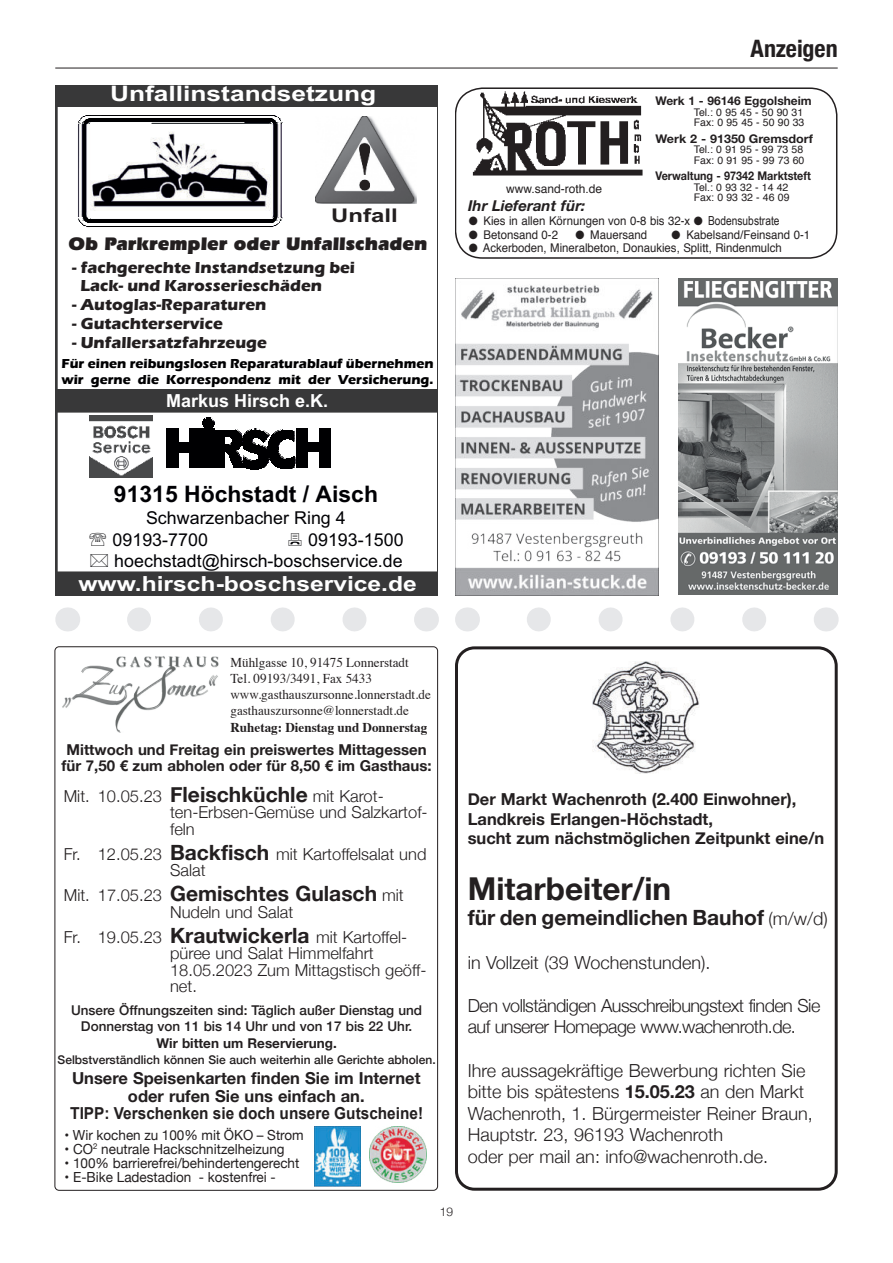
<style>
.page{position:relative;width:893px;height:1263px;background:#fff}
.page>*{position:absolute;margin:0;border:0;box-sizing:border-box;transform-origin:0 0}
.t1{font:700 31.5px "Helvetica Neue";color:#231f20}
.t2{font:700 condensed 24px "Helvetica Neue";letter-spacing:-.005em;color:#231f20}
.t3{font:700 22.8px "Arial";color:#000004}
.t4{font:700 21.3px "Arial";color:#fff;scale:1.23 1}
.t5{font:700 21px "Helvetica Neue";color:#231f20}
.t6{font:700 20.85px "Arial";color:#fff;scale:1.18 1}
.t7{font:900 18.9px "Eras IT Cby BT";color:#231f20}
.t8{font:700 18.9px "Arial";color:#231f20;scale:1.27 1}
.t9{font:300 18px/21.6px "Helvetica Neue";color:#231f20}
.t10{font:300 18px/21.6px "Helvetica Neue";letter-spacing:-.03em;color:#231f20}
.t11{font:700 18px "Arial";color:#fff}
.t12{font:17.7px/21.3px "Arial";color:#000004}
.t13{font:300 16.5px/16.5px "Helvetica Neue";color:#231f20}
.t14{font:700 16.5px/19.8px "Helvetica Neue";color:#231f20;text-align:center}
.t15{font:700 16.5px/18.9px "Eras ITC";color:#231f20}
.t16{font:700 16.5px "Arial";color:#231f20;scale:.95 1}
.t17{font:700 15px/16.5px "Helvetica Neue";color:#231f20;text-align:center}
.t18{font:italic 700 15px "Helvetica Neue";color:#231f20}
.t19{font:13.95px "Helvetica Neue";color:#231f20}
.t20{font:13.5px/16.2px "Times";color:#231f20}
.t21{font:700 13.5px/15.5px "Eras ITC";color:#000002}
.t22{font:500 13.5px/16.5px "Helvetica Neue";color:#231f20;text-align:center}
.t23{font:700 13.5px "Times";color:#231f20}
.t24{font:700 13.5px "Helvetica Neue";color:#231f20}
.t25{font:12.45px "Arial Narrow";color:#231f20}
.t26{font:12px "Helvetica";color:#231f20;scale:.95 1}
.t27{font:500 12px "Helvetica Neue";color:#231f20}
.t28{font:700 12px "Helvetica Neue";color:#231f20;scale:.9 1}
.t29{font:700 12px "Helvetica Neue";color:#231f20}
.t30{font:700 12px "Helvetica Neue";color:#231f20;scale:1.05 1}
.t31{font:12px "Helvetica";color:#231f20}
.t32{font:300 12px "Helvetica Neue";color:#231f20}
.t33{font:10.5px/10.5px "Helvetica";color:#231f20}
.s1{font-weight:700;font-size:21px}
.s2{font-weight:300;font-size:16.5px}
.s3{font-weight:300;font-size:18px}
.s4{font-weight:700}
</style>
<div class="page">
<hr style="left:55px;top:68px;width:783px;height:1px;background:#231f20">
<div style="left:455px;top:646px;width:383px;height:545px;border:3px solid #231f20;border-radius:18px"></div>
<img style="left:315px;top:1127px;width:45px;height:59px">
<img style="left:370px;top:1126px;width:56px;height:56px">
<img style="left:62px;top:656px;width:157px;height:77px">
<div style="left:679px;top:278px;width:159px;height:317px;background:#666969"></div>
<img style="left:678px;top:281px;width:160px;height:310px">
<img style="left:455px;top:278px;width:204px;height:317px">
<svg style="left:55px;top:85px;width:383px;height:510px"></svg>
<img style="left:90px;top:415px;width:63px;height:63px">
<img style="left:167px;top:452px;width:11px;height:15px">
<img style="left:319px;top:452px;width:12px;height:15px">
<img style="left:167px;top:442px;width:23px;height:10px">
<img style="left:307px;top:442px;width:24px;height:10px">
<svg style="left:167px;top:429px;width:11px;height:13px"></svg>
<svg style="left:319px;top:429px;width:12px;height:13px"></svg>
<svg style="left:190px;top:418px;width:117px;height:52px"></svg>
<div style="left:56px;top:572px;width:382px;height:23px;background:#383839"></div>
<img style="left:78px;top:121px;width:205px;height:107px">
<svg style="left:273px;top:220px;width:9px;height:7px"></svg>
<svg style="left:78px;top:218px;width:9px;height:9px"></svg>
<img style="left:79px;top:119px;width:194px;height:3px">
<img style="left:87px;top:117px;width:186px;height:2px">
<img style="left:87px;top:116px;width:186px;height:1px">
<img style="left:87px;top:115px;width:186px;height:1px">
<img style="left:87px;top:113px;width:186px;height:2px">
<svg style="left:78px;top:113px;width:9px;height:8px"></svg>
<svg style="left:273px;top:113px;width:10px;height:9px"></svg>
<img style="left:315px;top:117px;width:102px;height:87px">
<div style="left:57px;top:86px;width:381px;height:20px;background:#383839"></div>
<div style="left:57px;top:86px;width:381px;height:21px;border:1px solid #383839"></div>
<div style="left:56px;top:390px;width:382px;height:22px;background:#383839"></div>
<div style="left:56px;top:389px;width:382px;height:23px;border:1px solid #383839"></div>
<div style="left:455px;top:87px;width:382px;height:172px;border:2px solid #231f20;border-radius:27px"></div>
<img style="left:470px;top:91px;width:173px;height:85px">
<img style="left:592px;top:661px;width:108px;height:112px">
<svg style="left:139px;top:607px;width:228px;height:24px"></svg>
<svg style="left:67px;top:607px;width:1px;height:24px"></svg>
<svg style="left:426px;top:607px;width:1px;height:24px"></svg>
<svg style="left:539px;top:607px;width:227px;height:24px"></svg>
<svg style="left:467px;top:607px;width:1px;height:24px"></svg>
<svg style="left:826px;top:607px;width:1px;height:24px"></svg>
<svg style="left:90px;top:532px;width:16px;height:13px"></svg>
<svg style="left:289px;top:533px;width:13px;height:12px"></svg>
<svg style="left:91px;top:554px;width:17px;height:13px"></svg>
<p class="t4" style="left:110px;top:86px;width:218px">Unfallinstandsetzung</p>
<p class="t8" style="left:331px;top:208px;width:54px">Unfall</p>
<p class="t15" style="left:81px;top:259px;width:276px;text-indent:-8px">- fachgerechte Instandsetzung bei<br>Lack- und Karosserieschäden</p>
<p class="t15" style="left:72px;top:297px;width:196px">- Autoglas-Reparaturen</p>
<p class="t15" style="left:72px;top:316px;width:152px">- Gutachterservice</p>
<p class="t15" style="left:72px;top:335px;width:196px">- Unfallersatzfahrzeuge</p>
<p class="t21" style="left:61px;top:357px;width:374px">Für einen reibungslosen Reparaturablauf übernehmen wir gerne die Korrespondenz mit der Versicherung.</p>
<p class="t7" style="left:69px;top:237px;width:360px">Ob Parkrempler oder Unfallschaden</p>
<p class="t11" style="left:166px;top:394px;width:164px">Markus Hirsch e.K.</p>
<h2 class="t2" style="left:750px;top:40px;width:89px">Anzeigen</h2>
<p class="t29" style="left:655px;top:96px;width:158px">Werk 1 - 96146 Eggolsheim</p>
<p class="t33" style="left:694px;top:108px;width:112px">Tel.: 0 95 45 - 50 90 31<br>Fax: 0 95 45 - 50 90 33</p>
<p class="t30" style="left:655px;top:134px;width:152px">Werk 2 - 91350 Gremsdorf</p>
<p class="t33" style="left:694px;top:145px;width:112px">Tel.: 0 91 95 - 99 73 58<br>Fax: 0 91 95 - 99 73 60</p>
<p class="t28" style="left:655px;top:171px;width:174px">Verwaltung - 97342 Marktsteft</p>
<p class="t33" style="left:694px;top:183px;width:97px">Tel.: 0 93 32 - 14 42<br>Fax: 0 93 32 - 46 09</p>
<p class="t26" style="left:469px;top:217px;width:363px">● Kies in allen Körnungen von 0-8 bis 32-x ● Trockenmauersteine</p>
<p class="t26" style="left:469px;top:230px;width:96px">● Betonsand 0-2</p>
<p class="t26" style="left:575px;top:230px;width:77px">● Mauersand</p>
<p class="t26" style="left:672px;top:230px;width:147px">● Kabelsand/Feinsand 0-1</p>
<p class="t26" style="left:469px;top:244px;width:331px">● Ackerboden, Mineralbeton, Donaukies, Splitt, Rindenmulch</p>
<p class="t31" style="left:506px;top:184px;width:98px">www.sand-roth.de</p>
<p class="t18" style="left:468px;top:197px;width:119px">Ihr Lieferant für:</p>
<p class="t25" style="left:708px;top:214px;width:73px">Bodensubstrate</p>
<h3 class="t3" style="left:114px;top:485px;width:266px">91315 Höchstadt / Aisch</h3>
<p class="t12" style="left:112px;top:509px;width:235px;text-indent:34px">Schwarzenbacher Ring 4<br>09193-7700</p>
<p class="t12" style="left:114px;top:530px;width:291px;text-align:right">09193-1500 hoechstadt@hirsch-boschservice.de</p>
<p class="t6" style="left:78px;top:576px;width:288px">www.hirsch-boschservice.de</p>
<p class="t20" style="left:230px;top:655px;width:202px">Mühlgasse 10, 91475 Lonnerstadt Tel. 09193/3491, Fax 5433 www.gasthauszursonne.lonnerstadt.de gasthauszursonne@lonnerstadt.de</p>
<p class="t23" style="left:230px;top:722px;width:198px">Ruhetag: Dienstag und Donnerstag</p>
<p class="t17" style="left:62px;top:741px;width:372px">Mittwoch und Freitag ein preiswertes Mittagessen für 7,50 € zum abholen oder für 8,50 € im Gasthaus:</p>
<p class="t13" style="left:170px;top:788px;width:259px;text-indent:-106px">Mit. 10.05.23 <span class="s1">Fleischküchle</span> mit Karot&shy;ten-Erbsen-Gemüse und Salzkartof&shy;feln</p>
<p class="t13" style="left:170px;top:846px;width:258px;text-indent:-106px">Fr. 12.05.23 <span class="s1">Backfisch</span> mit Kartoffelsalat und<br>Salat</p>
<p class="t5" style="left:64px;top:882px;width:342px"><span class="s2">Mit. 17.05.23</span> Gemischtes Gulasch <span class="s2">mit</span></p>
<p class="t13" style="left:64px;top:899px;width:345px;line-height:25px;text-align:center">Nudeln und Salat<br>Fr. 19.05.23 <span class="s1">Krautwickerla</span> mit Kartoffel-</p>
<p class="t13" style="left:170px;top:945px;width:258px">püree und Salat Himmelfahrt<br>18.05.2023 Zum Mittagstisch geöff&shy;net.</p>
<p class="t22" style="left:71px;top:1003px;width:353px">Unsere Öffnungszeiten sind: Täglich außer Dienstag und<br>Donnerstag von 11 bis 14 Uhr und von 17 bis 22 Uhr.</p>
<p class="t24" style="left:156px;top:1035px;width:182px">Wir bitten um Reservierung.</p>
<p class="t27" style="left:58px;top:1055px;width:380px">Selbstverständlich können Sie auch weiterhin alle Gerichte abholen.</p>
<p class="t14" style="left:72px;top:1069px;width:350px;line-height:18px">Unsere Speisenkarten finden Sie im Internet oder rufen Sie uns einfach an.</p>
<p class="t16" style="left:70px;top:1107px;width:373px">TIPP: Verschenken sie doch unsere Gutscheine!</p>
<p class="t19" style="left:65px;top:1125px;width:241px">• Wir kochen zu 100% mit ÖKO – Strom</p>
<p class="t19" style="left:65px;top:1139px;width:222px">• CO<sup>2</sup> neutrale Hackschnitzelheizung</p>
<p class="t19" style="left:65px;top:1153px;width:236px">• 100% barrierefrei/behindertengerecht</p>
<p class="t19" style="left:65px;top:1167px;width:213px">• E-Bike Ladestadion - kostenfrei -</p>
<p class="t32" style="left:440px;top:1205px;width:15px">19</p>
<p class="t14" style="left:468px;top:789px;width:358px;text-align:left">Der Markt Wachenroth (2.400 Einwohner),<br>Landkreis Erlangen-Höchstadt,<br>sucht zum nächstmöglichen Zeitpunkt eine/n</p>
<h1 class="t1" style="left:468px;top:871px;width:205px">Mitarbeiter/in</h1>
<p class="t5" style="left:468px;top:906px;width:362px">für den gemeindlichen Bauhof <span class="s3">(m/w/d)</span></p>
<p class="t9" style="left:468px;top:951px;width:244px">in Vollzeit (39 Wochenstunden).</p>
<p class="t10" style="left:468px;top:995px;width:354px">Den vollständigen Ausschreibungstext finden Sie auf unserer Homepage www.wachenroth.de.</p>
<p class="t9" style="left:468px;top:1059px;width:347px">Ihre aussagekräftige Bewerbung richten Sie bitte bis spätestens <span class="s4">15.05.23</span> an den Markt Wachenroth, 1. Bürgermeister Reiner Braun, Hauptstr. 23, 96193 Wachenroth<br>oder per mail an: info@wachenroth.de.</p>
</div>
